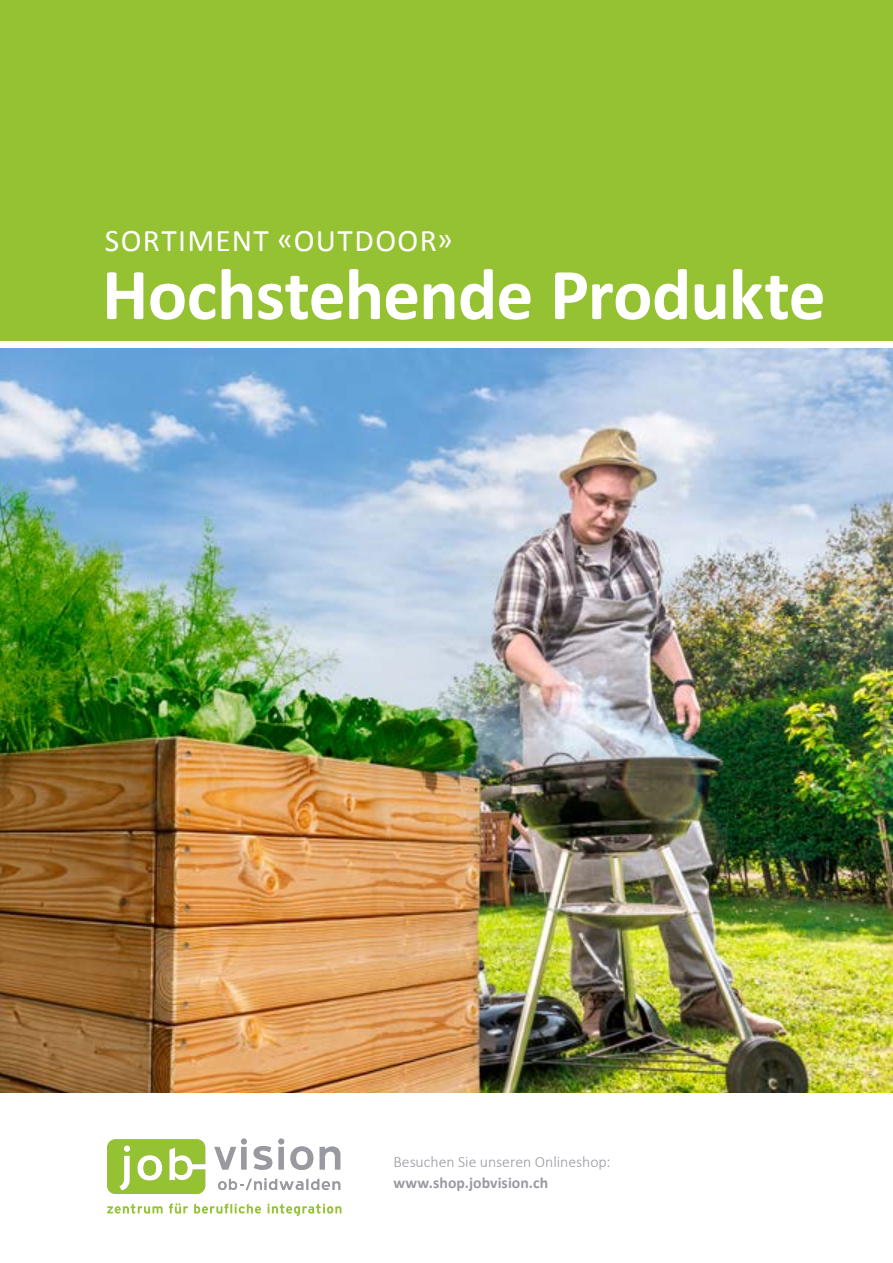
<style>
.page{position:relative;width:893px;height:1263px;background:#fff}
.page>*{position:absolute;margin:0;border:0;box-sizing:border-box;transform-origin:0 0}
.t1{font:700 73.5px "Calibri";letter-spacing:-.01em;color:#fff}
.t2{font:31.5px "Calibri";letter-spacing:.045em;color:#fff}
.t3{font:300 15.75px "Calibri";color:#999aa0}
.t4{font:700 15.75px "Calibri";letter-spacing:.005em;color:#999aa0}
</style>
<div class="page">
<div style="left:0;top:0;width:893px;height:340px;background:#95c233"></div>
<img style="left:0;top:349px;width:893px;height:744px">
<svg style="left:214px;top:1138px;width:33px;height:31px"></svg>
<svg style="left:254px;top:1146px;width:18px;height:24px"></svg>
<svg style="left:278px;top:1138px;width:6px;height:31px"></svg>
<svg style="left:290px;top:1146px;width:23px;height:24px"></svg>
<svg style="left:320px;top:1146px;width:20px;height:23px"></svg>
<svg style="left:107px;top:1139px;width:98px;height:55px"></svg>
<svg style="left:218px;top:1178px;width:122px;height:12px"></svg>
<svg style="left:107px;top:1203px;width:234px;height:13px"></svg>
<h2 class="t2" style="left:105px;top:221px;width:350px">SORTIMENT «OUTDOOR»</h2>
<h1 class="t1" style="left:102px;top:249px;width:725px">Hochstehende Produkte</h1>
<p class="t3" style="left:393px;top:1155px;width:219px">Besuchen Sie unseren Onlineshop:</p>
<p class="t4" style="left:393px;top:1173px;width:156px">www.shop.jobvision.ch</p>
</div>
